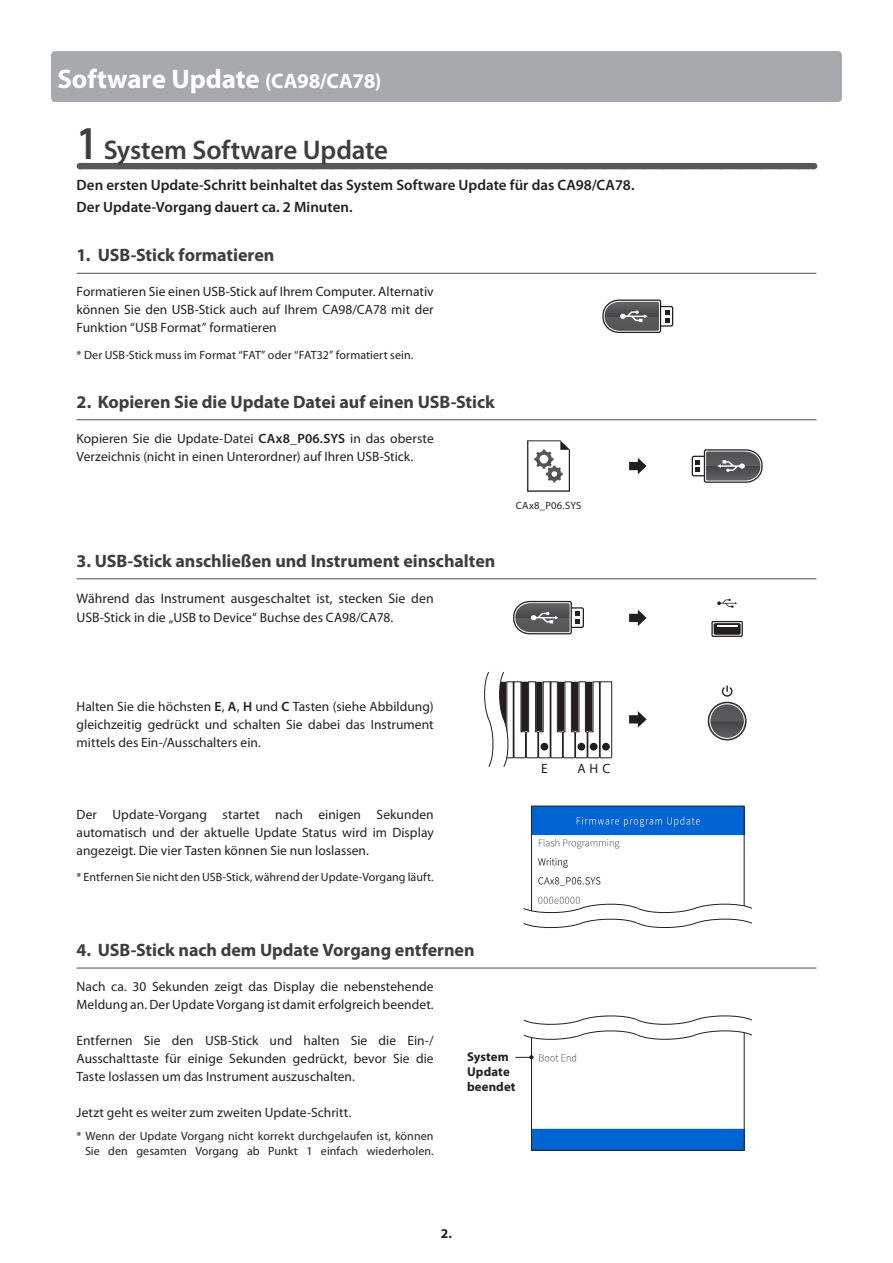
<style>
.page{position:relative;width:893px;height:1263px;background:#fff}
.page>*{position:absolute;margin:0;border:0;box-sizing:border-box;transform-origin:0 0}
.t1{font:700 27px "Myriad Pro";letter-spacing:-.005em;color:#fff}
.t2{font:600 27px "Myriad Pro";letter-spacing:-.01em;color:#3e3e3f}
.t3{font:700 18px "Myriad Pro";letter-spacing:-.005em;color:#3e3e3f}
.t4{font:600 15px/22.5px "Myriad Pro";color:#231f20}
.t5{font:13.8px "Myriad Pro";color:#231f20}
.t6{font:13.5px/18px "Myriad Pro";letter-spacing:.005em;color:#231f20;text-align:justify}
.t7{font:700 13.5px "Myriad Pro";color:#231f20}
.t8{font:700 12.75px/15px "Myriad Pro";letter-spacing:.01em;color:#231f20}
.t9{font:12px/15px "Myriad Pro";letter-spacing:.005em;color:#231f20;text-align:right}
.t10{font:10.5px "Myriad Pro";letter-spacing:.02em;color:#231f20}
.s1{font-size:21px}
.s2{font-size:47.25px}
.s3{font-weight:600}
.s4{font-size:13.8px}
</style>
<div class="page">
<div style="left:80px;top:163px;width:733px;height:6px;background:#57585a"></div>
<hr style="left:77px;top:273px;width:739px;height:1px;background:#57585a">
<hr style="left:77px;top:419px;width:739px;height:1px;background:#57585a">
<hr style="left:77px;top:578px;width:739px;height:1px;background:#57585a">
<hr style="left:77px;top:967px;width:739px;height:1px;background:#57585a">
<div style="left:51px;top:51px;width:791px;height:51px;background:#a8a9ad;border-radius:4px"></div>
<div style="left:658px;top:306px;width:15px;height:21px;border:1px solid #231f20;border-radius:2px"></div>
<svg style="left:602px;top:299px;width:67px;height:34px"></svg>
<svg style="left:527px;top:440px;width:43px;height:52px"></svg>
<svg style="left:629px;top:458px;width:18px;height:16px"></svg>
<div style="left:692px;top:456px;width:15px;height:20px;border:1px solid #231f20;border-radius:2px"></div>
<svg style="left:696px;top:449px;width:67px;height:34px"></svg>
<div style="left:714px;top:624px;width:26px;height:10px;background:#231f20"></div>
<div style="left:714px;top:623px;width:27px;height:12px;border:1px solid #231f20"></div>
<div style="left:711px;top:621px;width:32px;height:16px;border:1px solid #231f20"></div>
<hr style="left:717px;top:625px;width:21px;height:2px;background:#fff">
<svg style="left:717px;top:599px;width:20px;height:9px"></svg>
<svg style="left:629px;top:610px;width:18px;height:16px"></svg>
<div style="left:569px;top:607px;width:15px;height:21px;border:1px solid #231f20;border-radius:2px"></div>
<svg style="left:513px;top:600px;width:67px;height:35px"></svg>
<svg style="left:629px;top:711px;width:18px;height:17px"></svg>
<svg style="left:722px;top:685px;width:10px;height:12px"></svg>
<svg style="left:708px;top:702px;width:38px;height:38px"></svg>
<div style="left:708px;top:702px;width:38px;height:38px;border:1px solid #231f20;border-radius:50%"></div>
<div style="left:709px;top:703px;width:36px;height:36px;border:1px solid #fff;border-radius:50%"></div>
<svg style="left:484px;top:671px;width:128px;height:96px"></svg>
<div style="left:541px;top:743px;width:7px;height:7px;background:#231f20;border-radius:50%"></div>
<div style="left:577px;top:743px;width:8px;height:7px;background:#231f20;border-radius:50%"></div>
<div style="left:590px;top:743px;width:8px;height:7px;background:#231f20;border-radius:50%"></div>
<div style="left:602px;top:743px;width:8px;height:7px;background:#231f20;border-radius:50%"></div>
<img style="left:533px;top:808px;width:209px;height:94px">
<svg style="left:523px;top:902px;width:229px;height:27px"></svg>
<img style="left:533px;top:1053px;width:209px;height:95px">
<svg style="left:523px;top:1015px;width:229px;height:26px"></svg>
<svg style="left:515px;top:1055px;width:19px;height:4px"></svg>
<h1 class="t1" style="left:57px;top:61px;width:326px">Software Update <span class="s1">(CA98/CA78)</span></h1>
<h1 class="t2" style="left:77px;top:132px;width:313px"><span class="s2">1</span> System Software Update</h1>
<p class="t4" style="left:77px;top:173px;width:559px">Den ersten Update-Schritt beinhaltet das System Software Update für das CA98/CA78.<br>Der Update-Vorgang dauert ca. 2 Minuten.</p>
<h2 class="t3" style="left:77px;top:243px;width:199px">1. USB-Stick formatieren</h2>
<p class="t6" style="left:77px;top:282px;width:359px">Formatieren Sie einen USB-Stick auf Ihrem Computer. Alternativ können Sie den USB-Stick auch auf Ihrem CA98/CA78 mit der Funktion “USB Format” formatieren</p>
<p class="t9" style="left:77px;top:347px;width:338px">* Der USB-Stick muss im Format “FAT” oder “FAT32” formatiert sein.</p>
<h2 class="t3" style="left:77px;top:390px;width:420px">2. Kopieren Sie die Update Datei auf einen USB-Stick</h2>
<p class="t6" style="left:77px;top:429px;width:359px">Kopieren Sie die Update-Datei <span class="s3">CAx8_P06.SYS</span> in das oberste<br>Verzeichnis (nicht in einen Unterordner) auf Ihren USB-Stick.</p>
<h2 class="t3" style="left:77px;top:549px;width:420px">3. USB-Stick anschließen und Instrument einschalten</h2>
<p class="t5" style="left:77px;top:590px;width:359px">Während das Instrument ausgeschaltet ist, stecken Sie den</p>
<p class="t6" style="left:77px;top:608px;width:318px"><span class="s4">USB-Stick in die</span> „USB to Device“ Buchse des CA98/CA78.</p>
<p class="t10" style="left:516px;top:499px;width:67px">CAx8_P06.SYS</p>
<p class="t6" style="left:77px;top:697px;width:359px">Halten Sie die höchsten <span class="s3">E</span>, <span class="s3">A</span>, <span class="s3">H</span> und <span class="s3">C</span> Tasten (siehe Abbildung) gleichzeitig gedrückt und schalten Sie dabei das Instrument mittels des Ein-/Ausschalters ein.</p>
<p class="t6" style="left:77px;top:805px;width:359px">Der Update-Vorgang startet nach einigen Sekunden automatisch und der aktuelle Update Status wird im Display angezeigt. Die vier Tasten können Sie nun loslassen.</p>
<p class="t9" style="left:77px;top:870px;width:359px">* Entfernen Sie nicht den USB-Stick, während der Update-Vorgang läuft.</p>
<p class="t6" style="left:541px;top:760px;width:8px">E</p>
<p class="t6" style="left:577px;top:760px;width:34px">AHC</p>
<h2 class="t3" style="left:77px;top:938px;width:399px">4. USB-Stick nach dem Update Vorgang entfernen</h2>
<p class="t6" style="left:77px;top:977px;width:359px">Nach ca. 30 Sekunden zeigt das Display die nebenstehende<br>Meldung an. Der Update Vorgang ist damit erfolgreich beendet.</p>
<p class="t6" style="left:77px;top:1031px;width:359px">Entfernen Sie den USB-Stick und halten Sie die Ein-/ Ausschalttaste für einige Sekunden gedrückt, bevor Sie die Taste loslassen um das Instrument auszuschalten.</p>
<p class="t6" style="left:77px;top:1103px;width:276px">Jetzt geht es weiter zum zweiten Update-Schritt.</p>
<p class="t9" style="left:77px;top:1129px;width:359px">* Wenn der Update Vorgang nicht korrekt durchgelaufen ist, können<br>Sie den gesamten Vorgang ab Punkt 1 einfach wiederholen.</p>
<p class="t8" style="left:467px;top:1048px;width:50px">System<br>Update beendet</p>
<p class="t7" style="left:441px;top:1225px;width:13px">2.</p>
</div>
